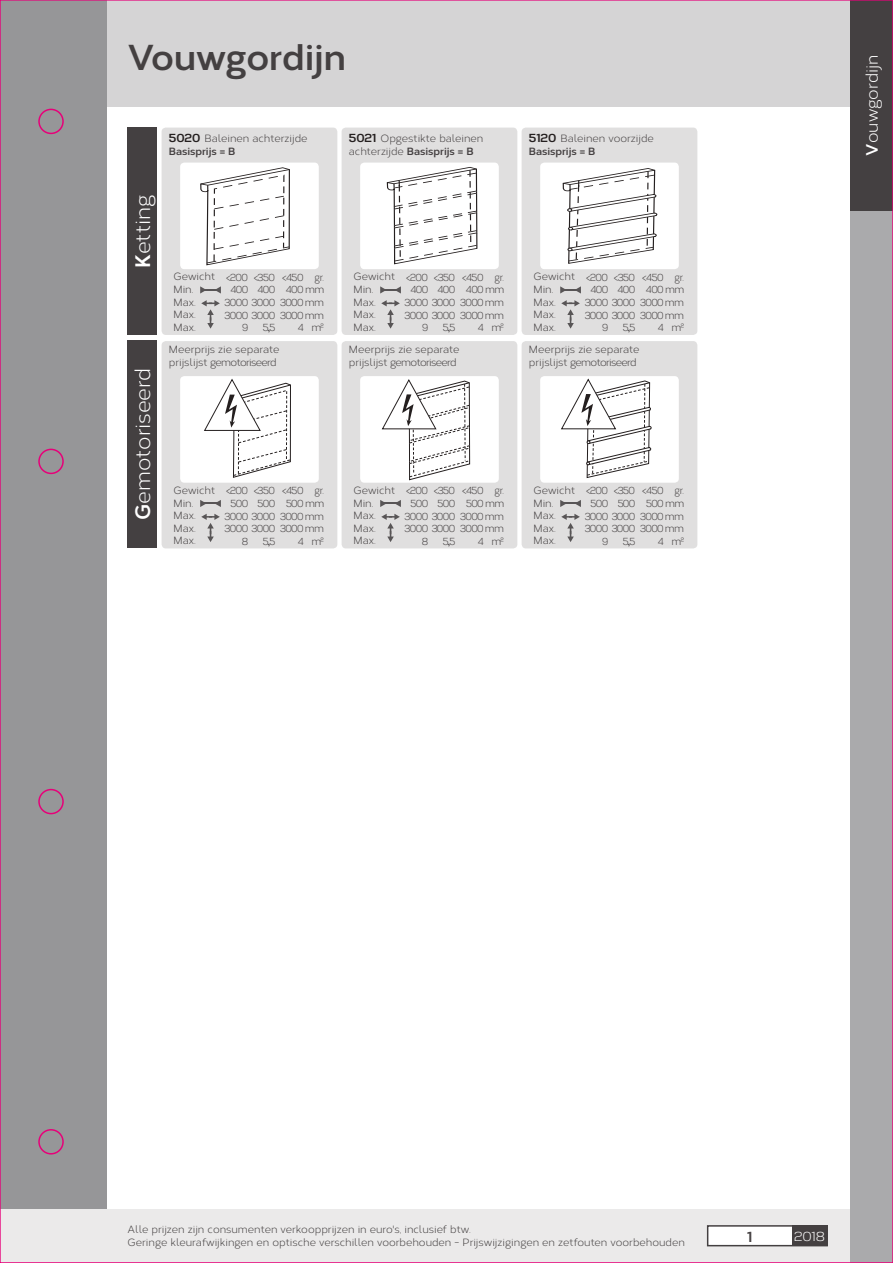
<style>
.page{position:relative;width:893px;height:1263px;background:#fff}
.page>*{position:absolute;margin:0;border:0;box-sizing:border-box;transform-origin:0 0}
.t1{font:700 36px "Corbert";color:#444041}
.t2{font:21px "Corbert";color:#fff}
.t3{font:16.5px "Corbert";color:#fff}
.t4{font:700 15px "Corbert";color:#444041}
.t5{font:13.5px "Corbert";color:#fff}
.t6{font:10.5px/12.6px "Corbert";letter-spacing:-.005em;color:#444041}
.t7{font:10.5px "Corbert";letter-spacing:-.07em;color:#444041;scale:.9 1}
.t8{font:10.5px "Corbert";letter-spacing:-.05em;color:#444041;scale:.9 1}
.t9{font:10.5px "Corbert";letter-spacing:-.005em;color:#444041;scale:.9 1}
.s1{font-weight:700;font-size:12px;color:#241f1f}
.s2{font-weight:700}
.s3{font-weight:700;font-size:12px}
</style>
<div class="page">
<div style="left:106px;top:0;width:787px;height:107px;background:#d5d4d5"></div>
<div style="left:0;top:0;width:106px;height:1209px;background:#969698"></div>
<div style="left:0;top:1209px;width:855px;height:54px;background:#ebeaea"></div>
<div style="left:707px;top:1225px;width:121px;height:21px;background:#fff;border:2px solid #444041"></div>
<div style="left:792px;top:1225px;width:35px;height:21px;background:#444041"></div>
<div style="left:850px;top:0;width:43px;height:1263px;background:#aaaaac"></div>
<div style="left:850px;top:0;width:43px;height:210px;background:#444041"></div>
<div style="left:128px;top:128px;width:29px;height:207px;background:#444041"></div>
<div style="left:128px;top:340px;width:29px;height:208px;background:#444041"></div>
<div style="left:342px;top:128px;width:175px;height:207px;background:#e0dfdf;border-radius:4px"></div>
<div style="left:360px;top:163px;width:139px;height:106px;background:#fff;border-radius:4px"></div>
<svg style="left:381px;top:300px;width:19px;height:29px"></svg>
<svg style="left:380px;top:286px;width:21px;height:8px"></svg>
<svg style="left:386px;top:167px;width:92px;height:97px"></svg>
<div style="left:162px;top:128px;width:175px;height:207px;background:#e0dfdf;border-radius:4px"></div>
<div style="left:180px;top:163px;width:139px;height:106px;background:#fff;border-radius:4px"></div>
<svg style="left:201px;top:300px;width:19px;height:29px"></svg>
<svg style="left:200px;top:286px;width:21px;height:8px"></svg>
<div style="left:522px;top:128px;width:175px;height:207px;background:#e0dfdf;border-radius:4px"></div>
<div style="left:540px;top:163px;width:139px;height:106px;background:#fff;border-radius:4px"></div>
<svg style="left:561px;top:300px;width:19px;height:29px"></svg>
<svg style="left:560px;top:286px;width:21px;height:8px"></svg>
<svg style="left:200px;top:167px;width:90px;height:98px"></svg>
<svg style="left:562px;top:168px;width:95px;height:95px"></svg>
<div style="left:162px;top:341px;width:175px;height:207px;background:#e0dfdf;border-radius:4px"></div>
<div style="left:180px;top:376px;width:139px;height:107px;background:#fff;border-radius:4px"></div>
<svg style="left:201px;top:514px;width:19px;height:28px"></svg>
<svg style="left:200px;top:500px;width:21px;height:7px"></svg>
<div style="left:522px;top:341px;width:175px;height:207px;background:#e0dfdf;border-radius:4px"></div>
<div style="left:540px;top:376px;width:139px;height:107px;background:#fff;border-radius:4px"></div>
<svg style="left:561px;top:514px;width:19px;height:28px"></svg>
<svg style="left:560px;top:500px;width:21px;height:7px"></svg>
<div style="left:342px;top:341px;width:175px;height:207px;background:#e0dfdf;border-radius:4px"></div>
<div style="left:360px;top:376px;width:139px;height:107px;background:#fff;border-radius:4px"></div>
<svg style="left:381px;top:514px;width:19px;height:28px"></svg>
<svg style="left:380px;top:500px;width:21px;height:7px"></svg>
<svg style="left:204px;top:379px;width:87px;height:98px"></svg>
<svg style="left:561px;top:379px;width:90px;height:99px"></svg>
<svg style="left:382px;top:379px;width:88px;height:101px"></svg>
<div style="left:38px;top:109px;width:26px;height:25px;border:2px solid #e70079;border-radius:50%"></div>
<div style="left:38px;top:449px;width:26px;height:25px;border:2px solid #e70079;border-radius:50%"></div>
<div style="left:38px;top:789px;width:26px;height:25px;border:2px solid #e70079;border-radius:50%"></div>
<div style="left:38px;top:1129px;width:26px;height:25px;border:2px solid #e70079;border-radius:50%"></div>
<h1 class="t1" style="left:128px;top:29px;width:220px">Vouwgordijn</h1>
<p class="t6" style="left:169px;top:131px;width:140px"><span class="s1">5020</span> Baleinen achterzijde<br><span class="s2">Basisprijs = B</span></p>
<h2 class="t2" style="left:128px;top:268px;width:76px;rotate:-90deg"><span class="s2">K</span>etting</h2>
<h2 class="t2" style="left:128px;top:520px;width:154px;rotate:-90deg"><span class="s2">G</span>emotoriseerd</h2>
<p class="t6" style="left:173px;top:270px;width:43px">Gewicht<br>Min.<br>Max.<br>Max.<br>Max.</p>
<p class="t8" style="left:226px;top:270px;width:110px">&lt;200 &lt;350 &lt;450 gr.</p>
<p class="t7" style="left:230px;top:282px;width:106px">400 400 400 mm</p>
<p class="t7" style="left:225px;top:295px;width:112px">3000 3000 3000 mm</p>
<p class="t7" style="left:225px;top:307px;width:112px">3000 3000 3000 mm</p>
<p class="t9" style="left:242px;top:320px;width:8px">9</p>
<p class="t9" style="left:263px;top:320px;width:15px">5<span class="s3">,</span>5</p>
<p class="t9" style="left:298px;top:320px;width:31px">4 m2</p>
<p class="t6" style="left:169px;top:343px;width:112px">Meerprijs zie separate prijslijst gemotoriseerd</p>
<p class="t6" style="left:173px;top:483px;width:43px">Gewicht<br>Min.<br>Max.<br>Max.<br>Max.</p>
<p class="t8" style="left:226px;top:483px;width:110px">&lt;200 &lt;350 &lt;450 gr.</p>
<p class="t7" style="left:231px;top:496px;width:106px">500 500 500 mm</p>
<p class="t7" style="left:225px;top:508px;width:112px">3000 3000 3000 mm</p>
<p class="t7" style="left:225px;top:521px;width:112px">3000 3000 3000 mm</p>
<p class="t9" style="left:242px;top:534px;width:9px">8</p>
<p class="t9" style="left:263px;top:534px;width:15px">5<span class="s3">,</span>5</p>
<p class="t9" style="left:298px;top:534px;width:31px">4 m2</p>
<p class="t6" style="left:349px;top:131px;width:136px"><span class="s1">5021</span> Opgestikte baleinen achterzijde <span class="s2">Basisprijs = B</span></p>
<p class="t6" style="left:353px;top:270px;width:43px">Gewicht<br>Min.<br>Max.<br>Max.<br>Max.</p>
<p class="t8" style="left:406px;top:270px;width:110px">&lt;200 &lt;350 &lt;450 gr.</p>
<p class="t7" style="left:410px;top:282px;width:106px">400 400 400 mm</p>
<p class="t7" style="left:405px;top:295px;width:112px">3000 3000 3000 mm</p>
<p class="t7" style="left:405px;top:307px;width:112px">3000 3000 3000 mm</p>
<p class="t9" style="left:422px;top:320px;width:8px">9</p>
<p class="t9" style="left:443px;top:320px;width:15px">5<span class="s3">,</span>5</p>
<p class="t9" style="left:478px;top:320px;width:31px">4 m2</p>
<p class="t6" style="left:349px;top:343px;width:112px">Meerprijs zie separate prijslijst gemotoriseerd</p>
<p class="t6" style="left:353px;top:483px;width:43px">Gewicht<br>Min.<br>Max.<br>Max.<br>Max.</p>
<p class="t8" style="left:406px;top:483px;width:110px">&lt;200 &lt;350 &lt;450 gr.</p>
<p class="t7" style="left:411px;top:496px;width:106px">500 500 500 mm</p>
<p class="t7" style="left:405px;top:508px;width:112px">3000 3000 3000 mm</p>
<p class="t7" style="left:405px;top:521px;width:112px">3000 3000 3000 mm</p>
<p class="t9" style="left:422px;top:534px;width:9px">8</p>
<p class="t9" style="left:443px;top:534px;width:15px">5<span class="s3">,</span>5</p>
<p class="t9" style="left:478px;top:534px;width:31px">4 m2</p>
<p class="t6" style="left:529px;top:131px;width:126px"><span class="s1">5120</span> Baleinen voorzijde<br><span class="s2">Basisprijs = B</span></p>
<p class="t6" style="left:533px;top:270px;width:43px">Gewicht<br>Min.<br>Max.<br>Max.<br>Max.</p>
<p class="t8" style="left:586px;top:270px;width:110px">&lt;200 &lt;350 &lt;450 gr.</p>
<p class="t7" style="left:590px;top:282px;width:106px">400 400 400 mm</p>
<p class="t7" style="left:585px;top:295px;width:112px">3000 3000 3000 mm</p>
<p class="t7" style="left:585px;top:307px;width:112px">3000 3000 3000 mm</p>
<p class="t9" style="left:602px;top:320px;width:8px">9</p>
<p class="t9" style="left:623px;top:320px;width:15px">5<span class="s3">,</span>5</p>
<p class="t9" style="left:658px;top:320px;width:31px">4 m2</p>
<p class="t6" style="left:529px;top:343px;width:112px">Meerprijs zie separate prijslijst gemotoriseerd</p>
<p class="t6" style="left:533px;top:483px;width:43px">Gewicht<br>Min.<br>Max.<br>Max.<br>Max.</p>
<p class="t8" style="left:586px;top:483px;width:110px">&lt;200 &lt;350 &lt;450 gr.</p>
<p class="t7" style="left:590px;top:496px;width:106px">500 500 500 mm</p>
<p class="t7" style="left:585px;top:508px;width:112px">3000 3000 3000 mm</p>
<p class="t7" style="left:585px;top:521px;width:112px">3000 3000 3000 mm</p>
<p class="t9" style="left:602px;top:534px;width:8px">9</p>
<p class="t9" style="left:623px;top:534px;width:15px">5<span class="s3">,</span>5</p>
<p class="t9" style="left:658px;top:534px;width:31px">4 m2</p>
<h3 class="t3" style="left:860px;top:156px;width:102px;rotate:-90deg"><span class="s2">V</span>ouwgordijn</h3>
<p class="t6" style="left:128px;top:1222px;width:559px">Alle prijzen zijn consumenten verkoopprijzen in euro's, inclusief btw.<br>Geringe kleurafwijkingen en optische verschillen voorbehouden - Prijswijzigingen en zetfouten voorbehouden</p>
<h3 class="t4" style="left:747px;top:1224px;width:7px">1</h3>
<p class="t5" style="left:794px;top:1226px;width:33px">2018</p>
</div>
